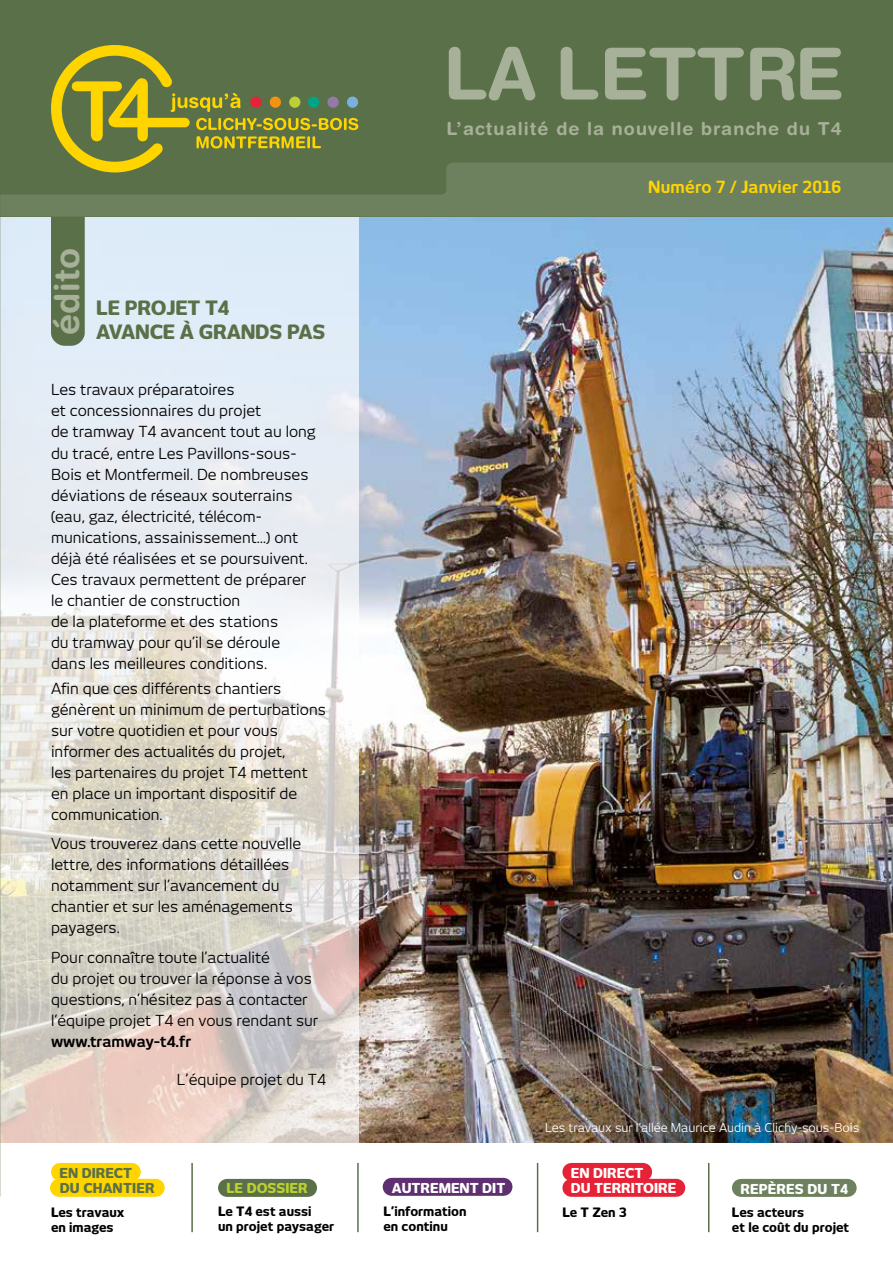
<style>
.page{position:relative;width:893px;height:1263px;background:#fff}
.page>*{position:absolute;margin:0;border:0;box-sizing:border-box;transform-origin:0 0}
.t1{font:700 72px "Helvetica Rounded LT Std";color:#a7b098}
.t2{font:700 34.5px "Helvetica Rounded LT Std";letter-spacing:.01em;color:#a7b098}
.t3{font:800 19.5px/24px "New June";letter-spacing:-.01em;color:#5a7048}
.t4{font:700 18px "Helvetica Rounded LT Std";letter-spacing:.06em;color:#a7b098}
.t5{font:700 16.5px "New June";letter-spacing:.005em;color:#ffd500}
.t6{font:15px/21px "New June";color:#000}
.t7{font:700 15px "New June";color:#000}
.t8{font:800 13.5px/15.3px "New June";color:#fff}
.t9{font:800 13.5px/15.3px "New June";letter-spacing:.01em;color:#5a7048}
.t10{font:800 13.5px "New June";color:#bbd034}
.t11{font:800 12.75px/15px "New June";color:#000}
.t12{font:12px "New June";color:#fff}
</style>
<div class="page">
<img style="left:358px;top:217px;width:535px;height:926px">
<svg style="left:0;top:217px;width:358px;height:926px;background:#e0e0de"></svg>
<div style="left:51px;top:58px;width:34px;height:288px;background:#5a7048;border-radius:13px"></div>
<div style="left:0;top:0;width:893px;height:217px;background:#5a7048"></div>
<svg style="left:0;top:163px;width:893px;height:54px;fill:#6e815e"></svg>
<svg style="left:51px;top:45px;width:307px;height:127px"></svg>
<div style="left:227px;top:1179px;width:81px;height:18px;background:#5a7048"></div>
<hr style="left:191px;top:1163px;width:2px;height:69px;background:#5a7048">
<hr style="left:357px;top:1163px;width:2px;height:69px;background:#5a7048">
<hr style="left:537px;top:1163px;width:1px;height:69px;background:#5a7048">
<hr style="left:708px;top:1163px;width:1px;height:69px;background:#5a7048">
<div style="left:392px;top:1178px;width:112px;height:18px;background:#5e3071"></div>
<div style="left:741px;top:1179px;width:107px;height:18px;background:#6e815e"></div>
<div style="left:571px;top:1163px;width:72px;height:18px;background:#e62336"></div>
<div style="left:571px;top:1179px;width:105px;height:18px;background:#e62336"></div>
<div style="left:60px;top:1163px;width:72px;height:18px;background:#ffd500"></div>
<div style="left:59px;top:1179px;width:97px;height:18px;background:#ffd500"></div>
<h2 class="t2" style="left:46px;top:335px;width:89px;rotate:-90deg">édito</h2>
<h3 class="t3" style="left:96px;top:296px;width:231px">LE PROJET T4<br>AVANCE À GRANDS PAS</h3>
<p class="t6" style="left:51px;top:379px;width:266px">Les travaux préparatoires<br>et concessionnaires du projet<br>de tramway T4 avancent tout au long du tracé, entre Les Pavillons-sous-Bois et Montfermeil. De nombreuses déviations de réseaux souterrains (eau, gaz, électricité, télécom&shy;munications, assainissement…) ont déjà été réalisées et se poursuivent.<br>Ces travaux permettent de préparer le chantier de construction<br>de la plateforme et des stations<br>du tramway pour qu’il se déroule dans les meilleures conditions.</p>
<p class="t6" style="left:51px;top:678px;width:276px">Afin que ces différents chantiers génèrent un minimum de perturbations sur votre quotidien et pour vous informer des actualités du projet,<br>les partenaires du projet T4 mettent en place un important dispositif de communication.</p>
<p class="t6" style="left:51px;top:833px;width:252px">Vous trouverez dans cette nouvelle lettre, des informations détaillées notamment sur l’avancement du chantier et sur les aménagements payagers.</p>
<p class="t6" style="left:51px;top:947px;width:269px">Pour connaître toute l’actualité<br>du projet ou trouver la réponse à vos questions, n’hésitez pas à contacter l’équipe projet T4 en vous rendant sur</p>
<p class="t7" style="left:51px;top:1032px;width:142px">www.tramway-t4.fr</p>
<p class="t6" style="left:177px;top:1069px;width:151px">L’équipe projet du T4</p>
<p class="t9" style="left:60px;top:1165px;width:96px">EN DIRECT<br>DU CHANTIER</p>
<p class="t11" style="left:51px;top:1204px;width:75px">Les travaux en images</p>
<p class="t10" style="left:226px;top:1180px;width:82px">LE DOSSIER</p>
<p class="t11" style="left:218px;top:1204px;width:118px">Le T4 est aussi<br>un projet paysager</p>
<h1 class="t1" style="left:443px;top:30px;width:402px">LA LETTRE</h1>
<p class="t4" style="left:446px;top:118px;width:397px">L’actualité de la nouvelle branche du T4</p>
<p class="t5" style="left:648px;top:177px;width:195px">Numéro 7 / Janvier 2016</p>
<p class="t8" style="left:392px;top:1180px;width:115px">AUTREMENT DIT</p>
<p class="t11" style="left:383px;top:1204px;width:85px">L’information en continu</p>
<p class="t12" style="left:545px;top:1120px;width:316px">Les travaux sur l’allée Maurice Audin à Clichy-sous-Bois</p>
<p class="t8" style="left:571px;top:1165px;width:107px">EN DIRECT<br>DU TERRITOIRE</p>
<p class="t11" style="left:562px;top:1204px;width:66px">Le T Zen 3</p>
<p class="t8" style="left:740px;top:1181px;width:109px">REPÈRES DU T4</p>
<p class="t11" style="left:732px;top:1205px;width:119px">Les acteurs<br>et le coût du projet</p>
</div>
